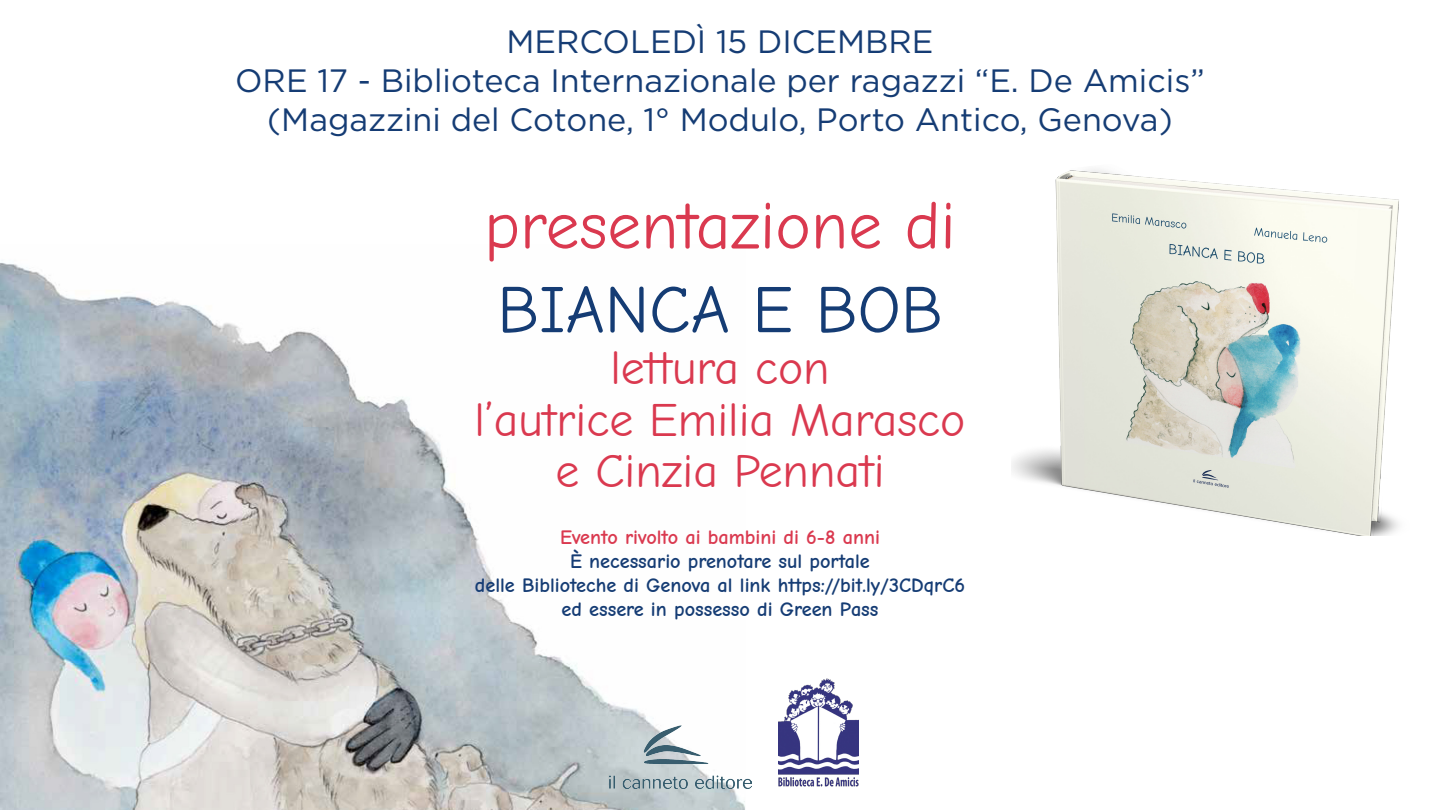
<style>
.page{position:relative;width:1440px;height:810px;background:#fff}
.page>*{position:absolute;margin:0;border:0;box-sizing:border-box;transform-origin:0 0}
.t1{font:67.5px "Comic Neue";color:#da394f}
.t2{font:67.5px "Comic Neue";color:#153c74}
.t3{font:47.7px "Comic Neue";color:#da394f}
.t4{font:32.33px "Gotham";color:#153c74}
.t5{font:700 20.25px "Comic Neue";color:#153c74}
.t6{font:700 20.25px "Comic Neue";color:#da394f}
</style>
<div class="page">
<img style="left:0;top:262px;width:745px;height:548px">
<img style="left:778px;top:678px;width:81px;height:109px">
<img style="left:610px;top:725px;width:141px;height:64px">
<img style="left:1011px;top:169px;width:388px;height:367px">
<p class="t4" style="left:506px;top:24px;width:429px">MERCOLEDÌ 15 DICEMBRE</p>
<p class="t4" style="left:235px;top:63px;width:971px">ORE 17 - Biblioteca Internazionale per ragazzi “E. De Amicis”</p>
<p class="t4" style="left:267px;top:101px;width:907px">(Magazzini del Cotone, 1° Modulo, Porto Antico, Genova)</p>
<p class="t1" style="left:484px;top:186px;width:473px">presentazione di</p>
<p class="t2" style="left:497px;top:270px;width:447px">BIANCA E BOB</p>
<p class="t3" style="left:610px;top:340px;width:221px">lettura con</p>
<p class="t3" style="left:475px;top:391px;width:492px">l’autrice Emilia Marasco</p>
<p class="t3" style="left:555px;top:443px;width:331px">e Cinzia Pennati</p>
<p class="t6" style="left:560px;top:526px;width:321px">Evento rivolto ai bambini di 6-8 anni</p>
<p class="t5" style="left:570px;top:550px;width:301px">È necessario prenotare sul portale</p>
<p class="t5" style="left:475px;top:574px;width:492px">delle Biblioteche di Genova al link https://bit.ly/3CDqrC6</p>
<p class="t5" style="left:561px;top:598px;width:319px">ed essere in possesso di Green Pass</p>
</div>
